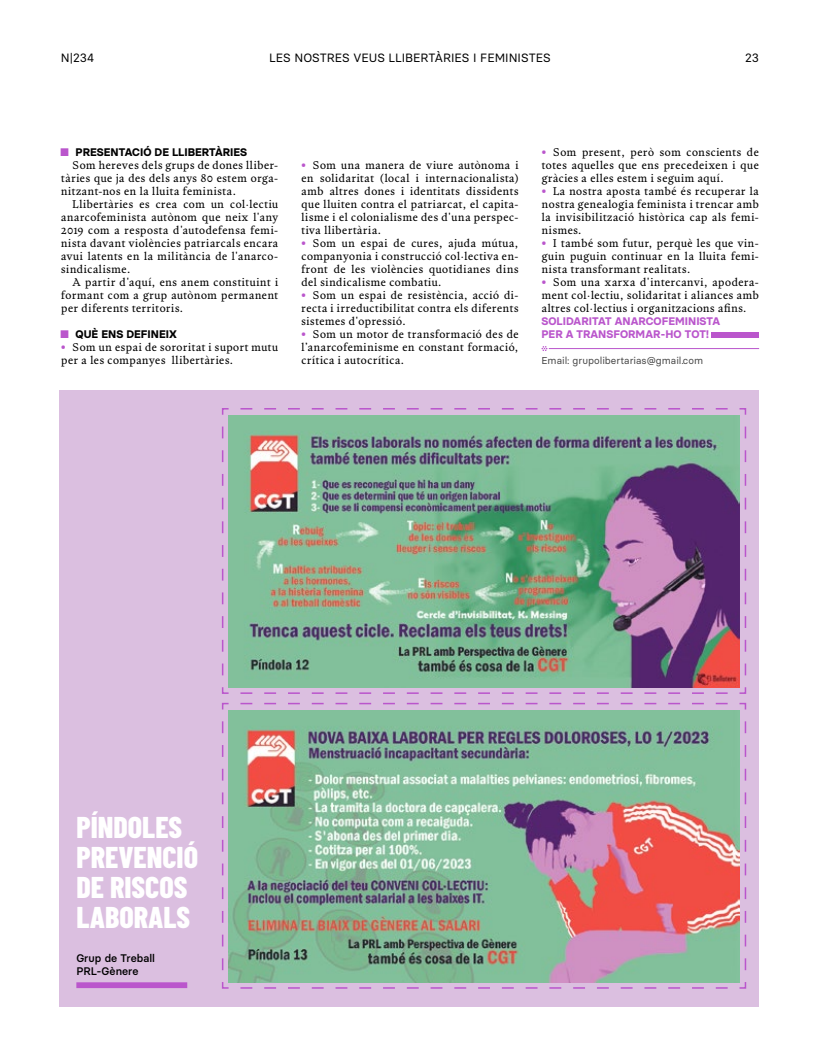
<style>
.page{position:relative;width:820px;height:1049px;background:#fff}
.page>*{position:absolute;margin:0;border:0;box-sizing:border-box;transform-origin:0 0}
.Titular{font:800 30px "Barlow Condensed";color:#fff}
.Secció{font:12px "Basier Circle";color:#000}
.Paràgraf_sangira{font:11px/13px "PP Writer Regular Text";color:#000;text-align:justify}
.Paràgraf_sangira-2{font:700 11px/13px "Basier Circle";color:#ba56cc}
.t1{font:700 11px "Basier Circle";color:#000}
.Autoria_Feminismes{font:500 11px/13px "Basier Circle";color:#000}
.Paràgraf_sangira-3{font:10px "Basier Circle";color:#454545}
.s1{font-size:14.6px;color:#ba56cc}
.s2{font-family:"Basier Circle";font-weight:700;font-size:13px;color:#ba56cc}
</style>
<div class="page">
<div style="left:711px;top:332px;width:47px;height:6px;background:#ba56cc"></div>
<div style="left:60px;top:390px;width:698px;height:616px;background:#dbbfe0"></div>
<img style="left:221px;top:408px;width:525px;height:286px">
<img style="left:221px;top:702px;width:525px;height:287px">
<hr style="left:548px;top:348px;width:210px;height:1px;background:#ba56cc">
<svg style="left:541px;top:346px;width:6px;height:5px"></svg>
<div style="left:76px;top:982px;width:111px;height:6px;background:#ba56cc"></div>
<p class="Secció" style="left:61px;top:50px;width:35px">N|234</p>
<p class="Secció" style="left:269px;top:50px;width:8px">LES</p>
<p class="Secció" style="left:294px;top:50px;width:68px">NOSTRES VEUS</p>
<p class="Secció" style="left:388px;top:50px;width:101px">LLIBE RTÀRIES I FEM</p>
<p class="Secció" style="left:505px;top:50px;width:39px">IN ISTES</p>
<p class="Secció" style="left:744px;top:50px;width:16px">23</p>
<p class="t1" style="left:61px;top:145px;width:188px"><span class="s1">◼</span> PRESENTACIÓ DE LLIBERTÀRIES</p>
<p class="Paràgraf_sangira" style="left:61px;top:158px;width:219px;text-indent:11px">Som hereves dels grups de dones lliber&shy;tàries que ja des dels anys 80 estem orga&shy;nitzant-nos en la lluita feminista.</p>
<p class="Paràgraf_sangira" style="left:61px;top:197px;width:219px;text-indent:11px">Llibertàries es crea com un col·lectiu anarcofeminista autònom que neix l'any 2019 com a resposta d'autodefensa femi&shy;nista davant violències patriarcals encara avui latents en la militància de l'anarco&shy;sindicalisme.</p>
<p class="Paràgraf_sangira" style="left:61px;top:275px;width:219px;text-indent:11px">A partir d'aquí, ens anem constituint i formant com a grup autònom permanent per diferents territoris.</p>
<p class="t1" style="left:61px;top:327px;width:117px"><span class="s1">◼</span> QUÈ ENS DEFINEIX</p>
<p class="Paràgraf_sangira" style="left:61px;top:340px;width:219px"><span class="s2">•</span> Som un espai de sororitat i suport mutu per a les companyes llibertàries.</p>
<p class="Paràgraf_sangira" style="left:301px;top:158px;width:219px"><span class="s2">•</span> Som una manera de viure autònoma i en solidaritat (local i internacionalista) amb altres dones i identitats dissidents que lluiten contra el patriarcat, el capita&shy;lisme i el colonialisme des d'una perspec&shy;tiva llibertària.</p>
<p class="Paràgraf_sangira" style="left:301px;top:236px;width:219px"><span class="s2">•</span> Som un espai de cures, ajuda mútua, companyonia i construcció col·lectiva en&shy;front de les violències quotidianes dins del sindicalisme combatiu.</p>
<p class="Paràgraf_sangira" style="left:301px;top:288px;width:219px"><span class="s2">•</span> Som un espai de resistència, acció di&shy;recta i irreductibilitat contra els diferents sistemes d'opressió.</p>
<p class="Paràgraf_sangira" style="left:301px;top:327px;width:219px"><span class="s2">•</span> Som un motor de transformació des de l’anarcofeminisme en constant formació, crítica i autocrítica.</p>
<p class="Paràgraf_sangira" style="left:541px;top:145px;width:219px"><span class="s2">•</span> Som present, però som conscients de totes aquelles que ens precedeixen i que gràcies a elles estem i seguim aquí.</p>
<p class="Paràgraf_sangira" style="left:541px;top:184px;width:219px"><span class="s2">•</span> La nostra aposta també és recuperar la nostra genealogia feminista i trencar amb la invisibilització històrica cap als femi&shy;nismes.</p>
<p class="Paràgraf_sangira" style="left:541px;top:236px;width:219px"><span class="s2">•</span> I també som futur, perquè les que vin&shy;guin puguin continuar en la lluita femi&shy;nista transformant realitats.</p>
<p class="Paràgraf_sangira" style="left:541px;top:275px;width:219px"><span class="s2">•</span> Som una xarxa d'intercanvi, apodera&shy;ment col·lectiu, solidaritat i aliances amb altres col·lectius i organitzacions afins.</p>
<p class="Paràgraf_sangira-2" style="left:541px;top:315px;width:180px">SOLIDARITAT ANARCOFEMINISTA<br>PER A TRANSFORMAR-HO TOT!</p>
<p class="Paràgraf_sangira-3" style="left:541px;top:354px;width:163px">EMAIL: GRUPOLIBERTARIAS@GMAIL.COM</p>
<p class="Titular" style="left:76px;top:806px;width:107px">PÍNDOLES</p>
<p class="Titular" style="left:76px;top:836px;width:123px">PREVENCIÓ</p>
<p class="Titular" style="left:76px;top:866px;width:112px">DE RISCOS</p>
<p class="Titular" style="left:76px;top:896px;width:115px">LABORALS</p>
<p class="Autoria_Feminismes" style="left:76px;top:951px;width:80px">Grup de Treball<br>PRL-Gènere</p>
</div>
